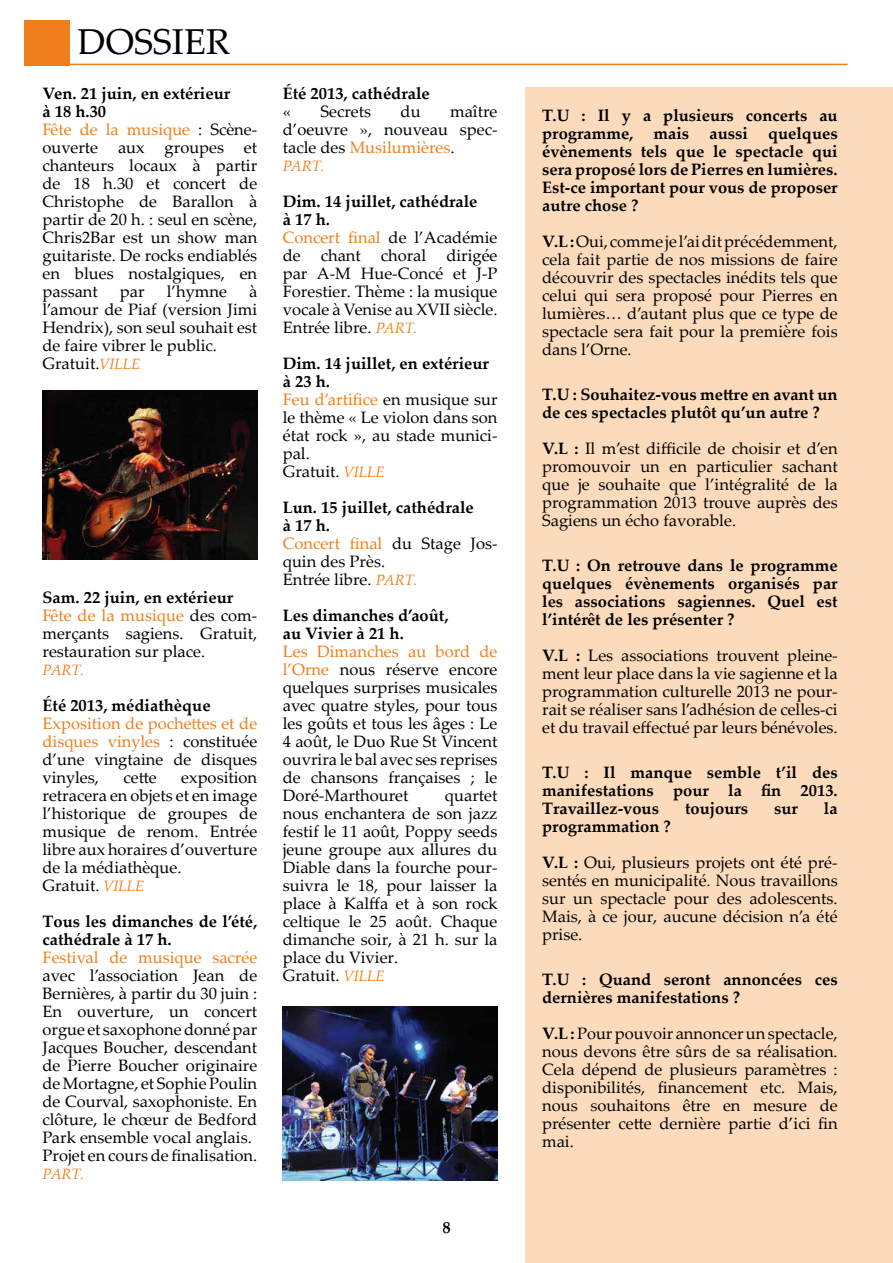
<style>
.page{position:relative;width:893px;height:1263px;background:#fff}
.page>*{position:absolute;margin:0;border:0;box-sizing:border-box;transform-origin:0 0}
.t1{font:36px "Palatino Linotype";color:#000}
.t2{font:16.5px/18px "Palatino Linotype";color:#000}
.t3{font:700 16.5px/18px "Palatino Linotype";color:#000}
.t4{font:16.5px "Palatino Linotype";color:#ee7f1c}
.t5{font:italic 15px "Palatino Linotype";color:#ee7f1c}
.s1{font-weight:700}
.s2{color:#ee7f1c}
.s3{font-style:italic;font-size:15px;color:#ee7f1c}
</style>
<div class="page">
<div style="left:24px;top:20px;width:45px;height:45px;background:#ee7f1c"></div>
<hr style="left:69px;top:64px;width:779px;height:1px;background:#ee7f1c">
<div style="left:525px;top:87px;width:368px;height:1176px;background:#fcdbbc"></div>
<img style="left:283px;top:1007px;width:214px;height:173px">
<img style="left:43px;top:391px;width:214px;height:169px">
<h1 class="t1" style="left:78px;top:17px;width:154px">DOSSIER</h1>
<p class="t2" style="left:43px;top:84px;width:216px"><span class="s1">Ven. 21 juin, en extérieur<br>à 18 h.30<br></span><span class="s2">Fête de la musique</span> : Scène&shy;ouverte aux groupes et chanteurs locaux à partir de 18 h.30 et concert de<br>Christophe de Barallon à partir de 20 h. : seul en scène,<br>Chris2Bar est un show man guitariste. De rocks endiablés en blues nostalgiques, en passant</p>
<p class="t2" style="left:43px;top:282px;width:216px;text-indent:206px">à l’amour de Piaf (version Jimi<br>Hendrix), son seul souhait est de faire vibrer le public.<br>Gratuit.<span class="s3">VILLE</span></p>
<p class="t2" style="left:120px;top:282px;width:26px">par</p>
<p class="t2" style="left:167px;top:282px;width:62px">l’hymne</p>
<p class="t2" style="left:43px;top:588px;width:216px"><span class="s1">Sam. 22 juin, en extérieur<br></span><span class="s2">Fête de la musique</span> des com&shy;merçants sagiens. Gratuit, restauration sur place.</p>
<p class="t5" style="left:43px;top:659px;width:43px">PART.</p>
<p class="t3" style="left:43px;top:696px;width:170px">Été 2013, médiathèque</p>
<p class="t2" style="left:43px;top:714px;width:216px;text-align:justify"><span class="s2">Exposition de pochettes et de disques vinyles</span> : constituée d’une vingtaine de disques vinyles,</p>
<p class="t2" style="left:43px;top:768px;width:216px;text-indent:139px">exposition retracera en objets et en image l’historique de groupes de musique de renom. Entrée libre aux horaires d’ouverture de la médiathèque.<br>Gratuit. <span class="s3">VILLE</span></p>
<p class="t3" style="left:43px;top:912px;width:216px">Tous les dimanches de l’été, cathédrale à 17 h.</p>
<p class="t4" style="left:43px;top:946px;width:216px">Festival de musique sacrée</p>
<p class="t2" style="left:43px;top:966px;width:216px">avec l’association Jean de<br>Bernières, à partir du 30 juin :<br>En ouverture, un concert orgue et saxophone donné par<br>Jacques Boucher, descendant de Pierre Boucher originaire de Mortagne, et Sophie Poulin de Courval, saxophoniste. En clôture, le chœur de Bedford<br>Park ensemble vocal anglais.<br>Projet en cours de finalisation.</p>
<p class="t5" style="left:43px;top:1163px;width:43px">PART.</p>
<p class="t2" style="left:123px;top:768px;width:35px">cette</p>
<p class="t3" style="left:283px;top:84px;width:149px">Été 2013, cathédrale</p>
<p class="t2" style="left:283px;top:102px;width:10px">«</p>
<p class="t2" style="left:320px;top:102px;width:52px">Secrets</p>
<p class="t2" style="left:401px;top:102px;width:22px">du</p>
<p class="t2" style="left:283px;top:102px;width:216px;text-align:justify;text-indent:167px">maître d’oeuvre », nouveau spec&shy;tacle des <span class="s2">Musilumières</span>.</p>
<p class="t5" style="left:283px;top:155px;width:43px">PART.</p>
<p class="t2" style="left:283px;top:192px;width:216px"><span class="s1">Dim. 14 juillet, cathédrale<br>à 17 h.<br></span><span class="s2">Concert final</span> de l’Académie de chant choral dirigée par A-M Hue-Concé et J-P<br>Forestier. Thème : la musique vocale à Venise au XVII siècle.<br>Entrée libre. <span class="s3">PART.</span></p>
<p class="t2" style="left:283px;top:354px;width:216px"><span class="s1">Dim. 14 juillet, en extérieur à 23 h.<br></span><span class="s2">Feu d’artifice</span> en musique sur le thème « Le violon dans son état rock », au stade munici&shy;pal.<br>Gratuit. <span class="s3">VILLE</span></p>
<p class="t2" style="left:283px;top:498px;width:216px"><span class="s1">Lun. 15 juillet, cathédrale<br>à 17 h.<br></span><span class="s2">Concert final</span> du Stage Jos&shy;quin des Près.<br>Entrée libre. <span class="s3">PART.</span></p>
<p class="t3" style="left:283px;top:606px;width:167px">Les dimanches d’août, au Vivier à 21 h.</p>
<p class="t2" style="left:283px;top:642px;width:216px;text-align:justify"><span class="s2">Les Dimanches au bord de l’Orne</span> nous réserve encore quelques surprises musicales avec quatre styles, pour tous les goûts et tous les âges : Le 4 août, le Duo Rue St Vincent ouvrira le bal avec ses reprises de chansons françaises ; le Doré-Marthouret</p>
<p class="t2" style="left:283px;top:786px;width:216px;text-indent:162px">quartet nous enchantera de son jazz festif le 11 août, Poppy seeds jeune groupe aux allures du<br>Diable dans la fourche pour&shy;suivra le 18, pour laisser la place à Kalffa et à son rock celtique le 25 août. Chaque dimanche soir, à 21 h. sur la place du Vivier.<br>Gratuit. <span class="s3">VILLE</span></p>
<p class="t3" style="left:442px;top:1217px;width:10px">8</p>
<p class="t3" style="left:542px;top:105px;width:297px;text-align:justify">T.U : Il y a plusieurs concerts au programme, mais aussi quelques évènements tels que le spectacle qui sera proposé lors de Pierres en lumières.<br>Est-ce important pour vous de proposer autre chose ?</p>
<p class="t2" style="left:542px;top:231px;width:297px;text-align:justify"><span class="s1">V.L :</span> Oui, comme je l’ai dit précédemment, cela fait partie de nos missions de faire découvrir des spectacles inédits tels que celui qui sera proposé pour Pierres en lumières… d’autant plus que ce type de spectacle sera fait pour la première fois dans l’Orne.</p>
<p class="t3" style="left:542px;top:384px;width:297px">T.U : Souhaitez-vous mettre en avant un de ces spectacles plutôt qu’un autre ?</p>
<p class="t2" style="left:542px;top:438px;width:297px;text-align:justify"><span class="s1">V.L :</span> Il m’est difficile de choisir et d’en promouvoir un en particulier sachant que je souhaite que l’intégralité de la programmation 2013 trouve auprès des Sagiens un écho favorable.</p>
<p class="t3" style="left:542px;top:555px;width:297px;text-align:justify">T.U : On retrouve dans le programme quelques évènements organisés par les associations sagiennes. Quel est l’intérêt de les présenter ?</p>
<p class="t2" style="left:542px;top:645px;width:297px;text-align:justify"><span class="s1">V.L :</span> Les associations trouvent pleine&shy;ment leur place dans la vie sagienne et la programmation culturelle 2013 ne pour&shy;rait se réaliser sans l’adhésion de celles-ci et du travail effectué par leurs bénévoles.</p>
<p class="t3" style="left:542px;top:762px;width:297px;text-align:justify">T.U : Il manque semble t’il des manifestations pour la fin 2013.<br>Travaillez-vous</p>
<p class="t3" style="left:685px;top:798px;width:65px">toujours</p>
<p class="t3" style="left:774px;top:798px;width:25px">sur</p>
<p class="t3" style="left:824px;top:798px;width:15px">la</p>
<p class="t2" style="left:542px;top:807px;width:297px;line-height:36px"><span class="s1">programmation ?<br>V.L :</span> Oui, plusieurs projets ont été pré-</p>
<p class="t2" style="left:542px;top:870px;width:297px;text-align:justify">sentés en municipalité. Nous travaillons sur un spectacle pour des adolescents.<br>Mais, à ce jour, aucune décision n’a été prise.</p>
<p class="t3" style="left:542px;top:969px;width:297px">T.U : Quand seront annoncées ces dernières manifestations ?</p>
<p class="t2" style="left:542px;top:1023px;width:297px;text-align:justify"><span class="s1">V.L :</span> Pour pouvoir annoncer un spectacle, nous devons être sûrs de sa réalisation.<br>Cela dépend de plusieurs paramètres : disponibilités, financement etc. Mais, nous souhaitons être en mesure de présenter cette dernière partie d’ici fin mai.</p>
</div>
